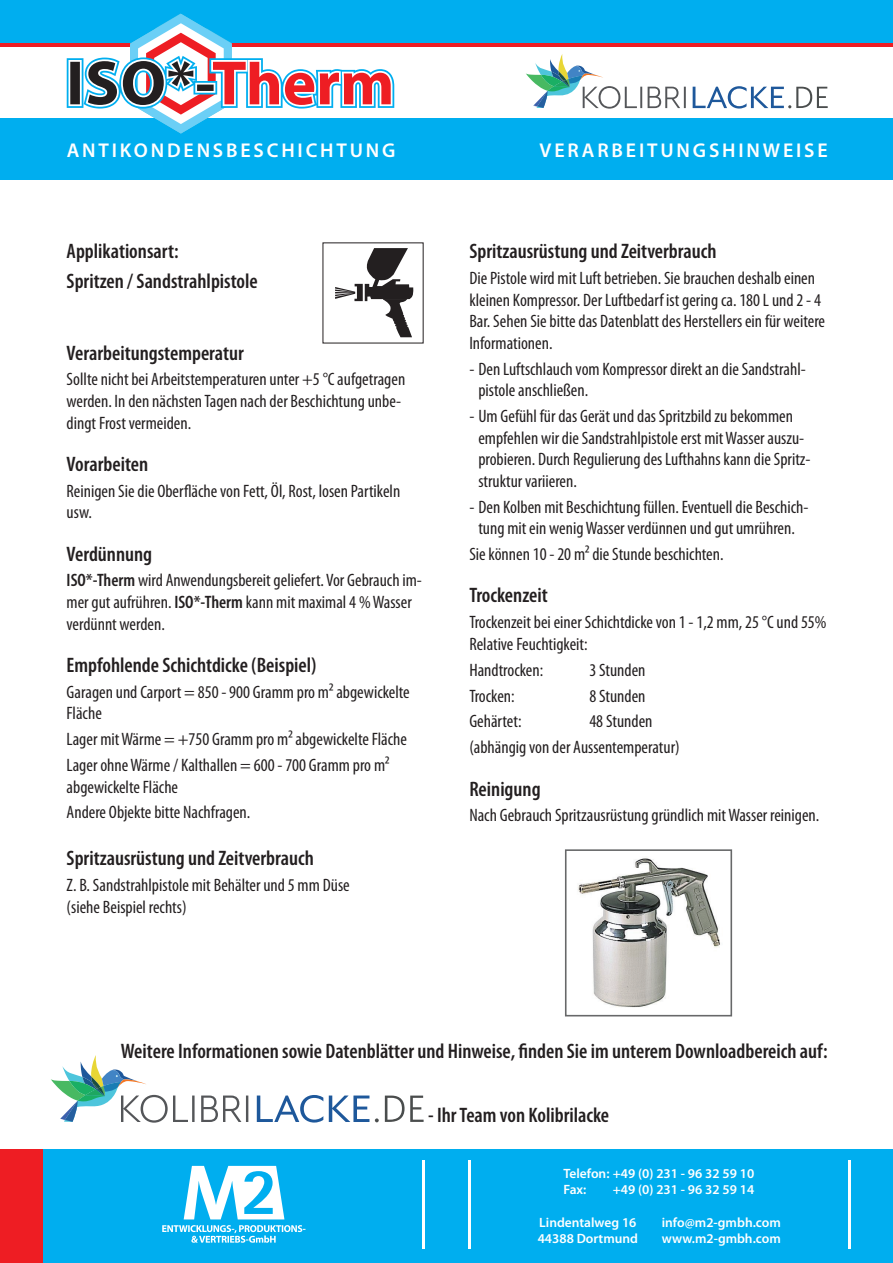
<style>
.page{position:relative;width:893px;height:1263px;background:#fff}
.page>*{position:absolute;margin:0;border:0;box-sizing:border-box;transform-origin:0 0}
.t1{font:600 condensed 21px/29.4px "Myriad Pro";color:#231f20}
.t2{font:600 19.95px "Myriad Pro";letter-spacing:.14em;color:#fff}
.t3{font:condensed 18px/21.6px "Myriad Pro";color:#231f20}
.t4{font:600 13.5px/16.2px "Myriad Pro";color:#fff}
.s1{font-weight:600}
</style>
<div class="page">
<div style="left:0;top:1150px;width:893px;height:113px;background:#00aeef"></div>
<svg style="left:162px;top:1225px;width:143px;height:18px"></svg>
<svg style="left:184px;top:1166px;width:100px;height:53px"></svg>
<hr style="left:848px;top:1160px;width:2px;height:88px;background:#fff">
<div style="left:0;top:1150px;width:43px;height:113px;background:#ee1d23"></div>
<hr style="left:422px;top:1160px;width:3px;height:88px;background:#fff">
<hr style="left:468px;top:1160px;width:2px;height:88px;background:#fff">
<div style="left:0;top:0;width:893px;height:44px;background:#00aeef"></div>
<hr style="left:0;top:44px;width:893px;height:3px;background:#ee1d23">
<div style="left:0;top:119px;width:893px;height:61px;background:#00aeef"></div>
<svg style="left:67px;top:14px;width:327px;height:120px"></svg>
<svg style="left:526px;top:54px;width:160px;height:55px"></svg>
<svg style="left:693px;top:86px;width:135px;height:23px"></svg>
<svg style="left:257px;top:1095px;width:112px;height:27px"></svg>
<svg style="left:51px;top:1055px;width:197px;height:68px"></svg>
<svg style="left:375px;top:1118px;width:4px;height:4px"></svg>
<svg style="left:385px;top:1095px;width:39px;height:27px"></svg>
<svg style="left:335px;top:248px;width:79px;height:89px"></svg>
<img style="left:577px;top:858px;width:143px;height:150px">
<div style="left:565px;top:849px;width:167px;height:167px;border:2px solid #676869"></div>
<p class="t2" style="left:67px;top:138px;width:330px">ANTIKONDENSBESCHICHTUNG</p>
<p class="t2" style="left:540px;top:138px;width:290px">VERARBEITUNGSHINWEISE</p>
<p class="t1" style="left:67px;top:236px;width:193px">Applikationsart:<br>Spritzen / Sandstrahlpistole</p>
<p class="t1" style="left:67px;top:337px;width:179px">Verarbeitungstemperatur</p>
<p class="t3" style="left:67px;top:368px;width:340px">Sollte nicht bei Arbeitstemperaturen unter +5 °C aufgetragen werden. In den nächsten Tagen nach der Beschichtung unbe&shy;dingt Frost vermeiden.</p>
<p class="t1" style="left:67px;top:449px;width:83px">Vorarbeiten</p>
<p class="t3" style="left:67px;top:480px;width:335px">Reinigen Sie die Oberfläche von Fett, Öl, Rost, losen Partikeln usw.</p>
<p class="t1" style="left:67px;top:538px;width:87px">Verdünnung</p>
<p class="t3" style="left:67px;top:569px;width:357px"><span class="s1">ISO*-Therm</span> wird Anwendungsbereit geliefert. Vor Gebrauch im&shy;mer gut aufrühren. <span class="s1">ISO*-Therm</span> kann mit maximal 4 % Wasser verdünnt werden.</p>
<p class="t1" style="left:67px;top:650px;width:251px">Empfohlende Schichtdicke (Beispiel)</p>
<p class="t3" style="left:67px;top:681px;width:345px">Garagen und Carport = 850 - 900 Gramm pro m² abgewickelte<br>Fläche</p>
<p class="t3" style="left:67px;top:726px;width:342px;line-height:25.8px">Lager mit Wärme = +750 Gramm pro m² abgewickelte Fläche<br>Lager ohne Wärme / Kalthallen = 600 - 700 Gramm pro m²</p>
<p class="t3" style="left:67px;top:773px;width:185px;line-height:25.8px">abgewickelte Fläche<br>Andere Objekte bitte Nachfragen.</p>
<p class="t1" style="left:67px;top:843px;width:249px">Spritzausrüstung und Zeitverbrauch</p>
<p class="t3" style="left:67px;top:874px;width:285px">Z. B. Sandstrahlpistole mit Behälter und 5 mm Düse (siehe Beispiel rechts)</p>
<p class="t1" style="left:469px;top:236px;width:249px">Spritzausrüstung und Zeitverbrauch</p>
<p class="t3" style="left:469px;top:267px;width:357px">Die Pistole wird mit Luft betrieben. Sie brauchen deshalb einen kleinen Kompressor. Der Luftbedarf ist gering ca. 180 L und 2 - 4<br>Bar. Sehen Sie bitte das Datenblatt des Herstellers ein für weitere Informationen.</p>
<p class="t3" style="left:478px;top:358px;width:329px;text-indent:-9px">- Den Luftschlauch vom Kompressor direkt an die Sandstrahl&shy;pistole anschließen.</p>
<p class="t3" style="left:478px;top:405px;width:334px;text-indent:-9px">- Um Gefühl für das Gerät und das Spritzbild zu bekommen empfehlen wir die Sandstrahlpistole erst mit Wasser auszu&shy;probieren. Durch Regulierung des Lufthahns kann die Spritz&shy;struktur variieren.</p>
<p class="t3" style="left:469px;top:496px;width:341px;text-align:center">- Den Kolben mit Beschichtung füllen. Eventuell die Beschich&shy;tung mit ein wenig Wasser verdünnen und gut umrühren.</p>
<p class="t3" style="left:469px;top:543px;width:256px">Sie können 10 - 20 m² die Stunde beschichten.</p>
<p class="t1" style="left:469px;top:580px;width:80px">Trockenzeit</p>
<p class="t3" style="left:469px;top:611px;width:359px">Trockenzeit bei einer Schichtdicke von 1 - 1,2 mm, 25 °C und 55%<br>Relative Feuchtigkeit:</p>
<p class="t3" style="left:469px;top:659px;width:75px">Handtrocken:</p>
<p class="t3" style="left:589px;top:659px;width:58px">3 Stunden</p>
<p class="t3" style="left:469px;top:685px;width:47px">Trocken:</p>
<p class="t3" style="left:589px;top:685px;width:58px">8 Stunden</p>
<p class="t3" style="left:469px;top:710px;width:54px">Gehärtet:</p>
<p class="t3" style="left:469px;top:708px;width:212px;line-height:25.8px;text-indent:120px">48 Stunden (abhängig von der Aussentemperatur)</p>
<p class="t1" style="left:469px;top:773px;width:73px">Reinigung</p>
<p class="t3" style="left:469px;top:804px;width:351px">Nach Gebrauch Spritzausrüstung gründlich mit Wasser reinigen.</p>
<p class="t1" style="left:121px;top:1036px;width:708px">Weitere Informationen sowie Datenblätter und Hinweise, finden Sie im unterem Downloadbereich auf:</p>
<p class="t1" style="left:428px;top:1100px;width:183px">- Ihr Team von Kolibrilacke</p>
<p class="t4" style="left:563px;top:1165px;width:192px">Telefon: +49 (0) 231 - 96 32 59 10<br>Fax:</p>
<p class="t4" style="left:613px;top:1181px;width:143px">+49 (0) 231 - 96 32 59 14</p>
<p class="t4" style="left:538px;top:1214px;width:102px">Lindentalweg 16<br>44388 Dortmund</p>
<p class="t4" style="left:662px;top:1213px;width:121px">info@m2-gmbh.com www.m2-gmbh.com</p>
</div>
